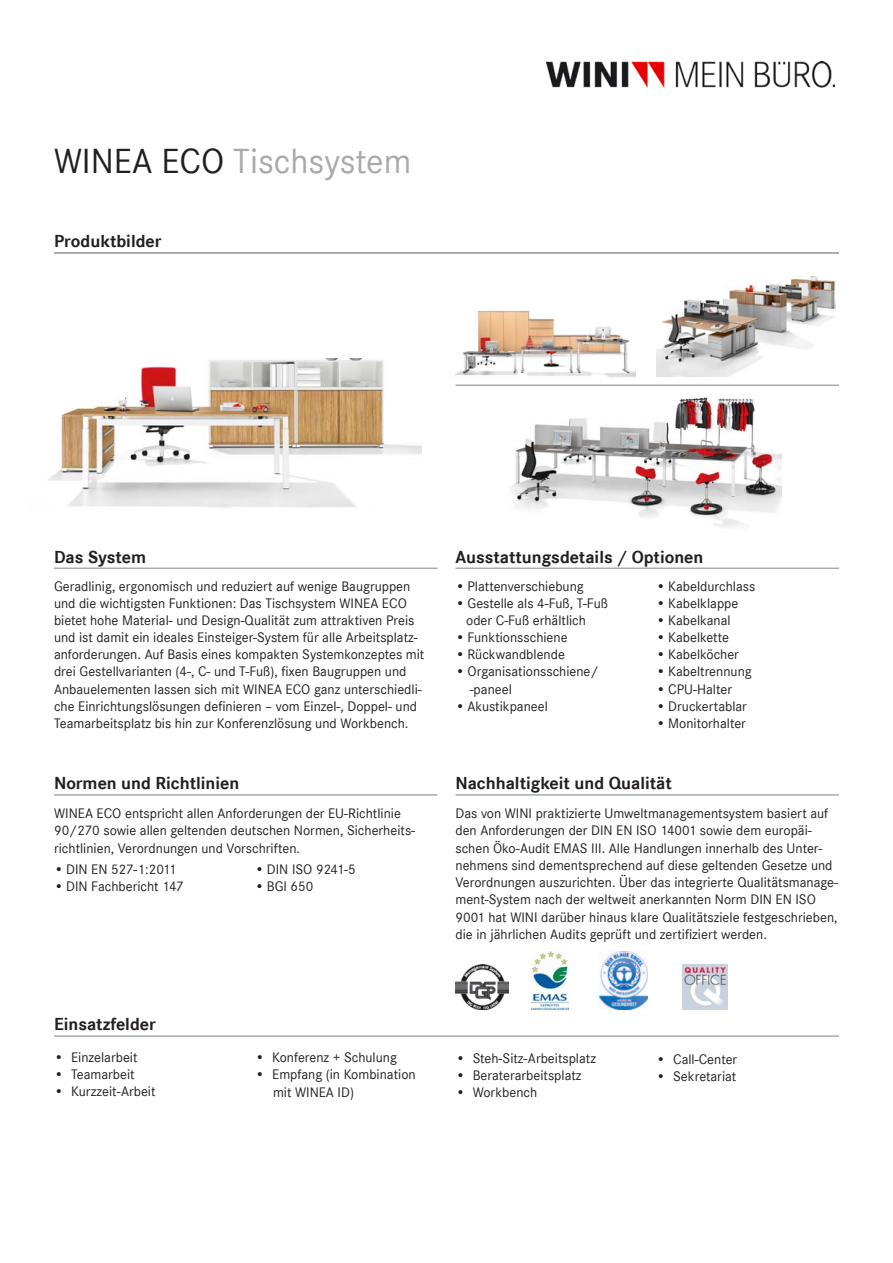
<style>
.page{position:relative;width:893px;height:1263px;background:#fff}
.page>*{position:absolute;margin:0;border:0;box-sizing:border-box;transform-origin:0 0}
.t1{font:36px "Corporate S";color:#a8a9ad}
.t2{font:700 18px "Corporate S";color:#231f20}
.t3{font:14.25px/17.1px "Corporate S";color:#231f20}
.s1{color:#231f20}
</style>
<div class="page">
<img style="left:547px;top:62px;width:287px;height:26px">
<hr style="left:54px;top:252px;width:785px;height:2px;background:#a8a9ad">
<hr style="left:54px;top:567px;width:383px;height:2px;background:#a8a9ad">
<hr style="left:54px;top:794px;width:383px;height:2px;background:#a8a9ad">
<hr style="left:455px;top:567px;width:384px;height:2px;background:#a8a9ad">
<hr style="left:54px;top:1035px;width:785px;height:2px;background:#a8a9ad">
<img style="left:48px;top:358px;width:374px;height:150px">
<img style="left:656px;top:276px;width:179px;height:100px">
<img style="left:454px;top:310px;width:182px;height:68px">
<hr style="left:455px;top:384px;width:384px;height:2px;background:#a8a9ad">
<img style="left:512px;top:395px;width:269px;height:133px">
<img style="left:683px;top:964px;width:45px;height:45px">
<img style="left:455px;top:964px;width:54px;height:45px">
<img style="left:600px;top:951px;width:47px;height:58px">
<img style="left:531px;top:951px;width:38px;height:58px">
<hr style="left:455px;top:794px;width:384px;height:2px;background:#a8a9ad">
<h1 class="t1" style="left:54px;top:141px;width:359px"><span class="s1">WINEA ECO</span> Tischsystem</h1>
<p class="t2" style="left:54px;top:231px;width:109px">Produktbilder</p>
<p class="t2" style="left:54px;top:546px;width:94px">Das System</p>
<p class="t2" style="left:455px;top:546px;width:249px">Ausstattungsdetails / Optionen</p>
<p class="t3" style="left:54px;top:578px;width:372px">Geradlinig, ergonomisch und reduziert auf wenige Baugruppen und die wichtigsten Funktionen: Das Tischsystem WINEA ECO bietet hohe Material- und Design-Qualität zum attraktiven Preis und ist damit ein ideales Einsteiger-System für alle Arbeitsplatz&shy;anforderungen. Auf Basis eines kompakten Systemkonzeptes mit drei Gestellvarianten (4-, C- und T-Fuß), fixen Baugruppen und Anbauelementen lassen sich mit WINEA ECO ganz unterschiedli&shy;che Einrichtungslösungen definieren – vom Einzel-, Doppel- und Teamarbeitsplatz bis hin zur Konferenzlösung und Workbench.</p>
<p class="t3" style="left:455px;top:578px;width:130px">• Plattenverschiebung</p>
<p class="t3" style="left:466px;top:595px;width:143px;text-indent:-11px">• Gestelle als 4-Fuß, T-Fuß oder C-Fuß erhältlich</p>
<p class="t3" style="left:455px;top:629px;width:114px">• Funktionsschiene</p>
<p class="t3" style="left:455px;top:646px;width:111px">• Rückwandblende</p>
<p class="t3" style="left:470px;top:663px;width:130px;text-indent:-14px">• Organisationsschiene/ -paneel</p>
<p class="t3" style="left:455px;top:697px;width:94px">• Akustikpaneel</p>
<p class="t3" style="left:656px;top:578px;width:101px">• Kabeldurchlass</p>
<p class="t3" style="left:656px;top:595px;width:84px">• Kabelklappe</p>
<p class="t3" style="left:656px;top:612px;width:76px">• Kabelkanal</p>
<p class="t3" style="left:656px;top:629px;width:74px">• Kabelkette</p>
<p class="t3" style="left:656px;top:646px;width:84px">• Kabelköcher</p>
<p class="t3" style="left:656px;top:663px;width:97px">• Kabeltrennung</p>
<p class="t3" style="left:656px;top:680px;width:77px">• CPU-Halter</p>
<p class="t3" style="left:656px;top:697px;width:92px">• Druckertablar</p>
<p class="t3" style="left:656px;top:715px;width:91px">• Monitorhalter</p>
<p class="t2" style="left:54px;top:773px;width:187px">Normen und Richtlinien</p>
<p class="t3" style="left:54px;top:805px;width:363px">WINEA ECO entspricht allen Anforderungen der EU-Richtlinie<br>90/270 sowie allen geltenden deutschen Normen, Sicherheits&shy;richtlinien, Verordnungen und Vorschriften.</p>
<p class="t3" style="left:255px;top:860px;width:102px">• DIN ISO 9241-5</p>
<p class="t3" style="left:255px;top:878px;width:60px">• BGI 650</p>
<p class="t3" style="left:54px;top:860px;width:124px">• DIN EN 527-1:2011</p>
<p class="t3" style="left:54px;top:878px;width:131px">• DIN Fachbericht 147</p>
<p class="t2" style="left:54px;top:1014px;width:103px">Einsatzfelder</p>
<p class="t3" style="left:54px;top:1049px;width:85px">• Einzelarbeit</p>
<p class="t3" style="left:54px;top:1066px;width:82px">• Teamarbeit</p>
<p class="t3" style="left:54px;top:1083px;width:103px">• Kurzzeit-Arbeit</p>
<p class="t3" style="left:255px;top:1049px;width:143px">• Konferenz + Schulung</p>
<p class="t3" style="left:255px;top:1066px;width:162px">• Empfang (in Kombination</p>
<p class="t3" style="left:273px;top:1083px;width:82px">mit WINEA ID)</p>
<p class="t2" style="left:455px;top:773px;width:218px">Nachhaltigkeit und Qualität</p>
<p class="t3" style="left:455px;top:805px;width:384px">Das von WINI praktizierte Umweltmanagementsystem basiert auf den Anforderungen der DIN EN ISO 14001 sowie dem europäi&shy;schen Öko-Audit EMAS III. Alle Handlungen innerhalb des Unter&shy;nehmens sind dementsprechend auf diese geltenden Gesetze und Verordnungen auszurichten. Über das integrierte Qualitätsmanage&shy;ment-System nach der weltweit anerkannten Norm DIN EN ISO 9001 hat WINI darüber hinaus klare Qualitätsziele festgeschrieben, die in jährlichen Audits geprüft und zertifiziert werden.</p>
<p class="t3" style="left:456px;top:1049px;width:142px">• Steh-Sitz-Arbeitsplatz</p>
<p class="t3" style="left:456px;top:1067px;width:127px">• Beraterarbeitsplatz</p>
<p class="t3" style="left:456px;top:1084px;width:83px">• Workbench</p>
<p class="t3" style="left:656px;top:1050px;width:83px">• Call-Center</p>
<p class="t3" style="left:656px;top:1068px;width:82px">• Sekretariat</p>
</div>
